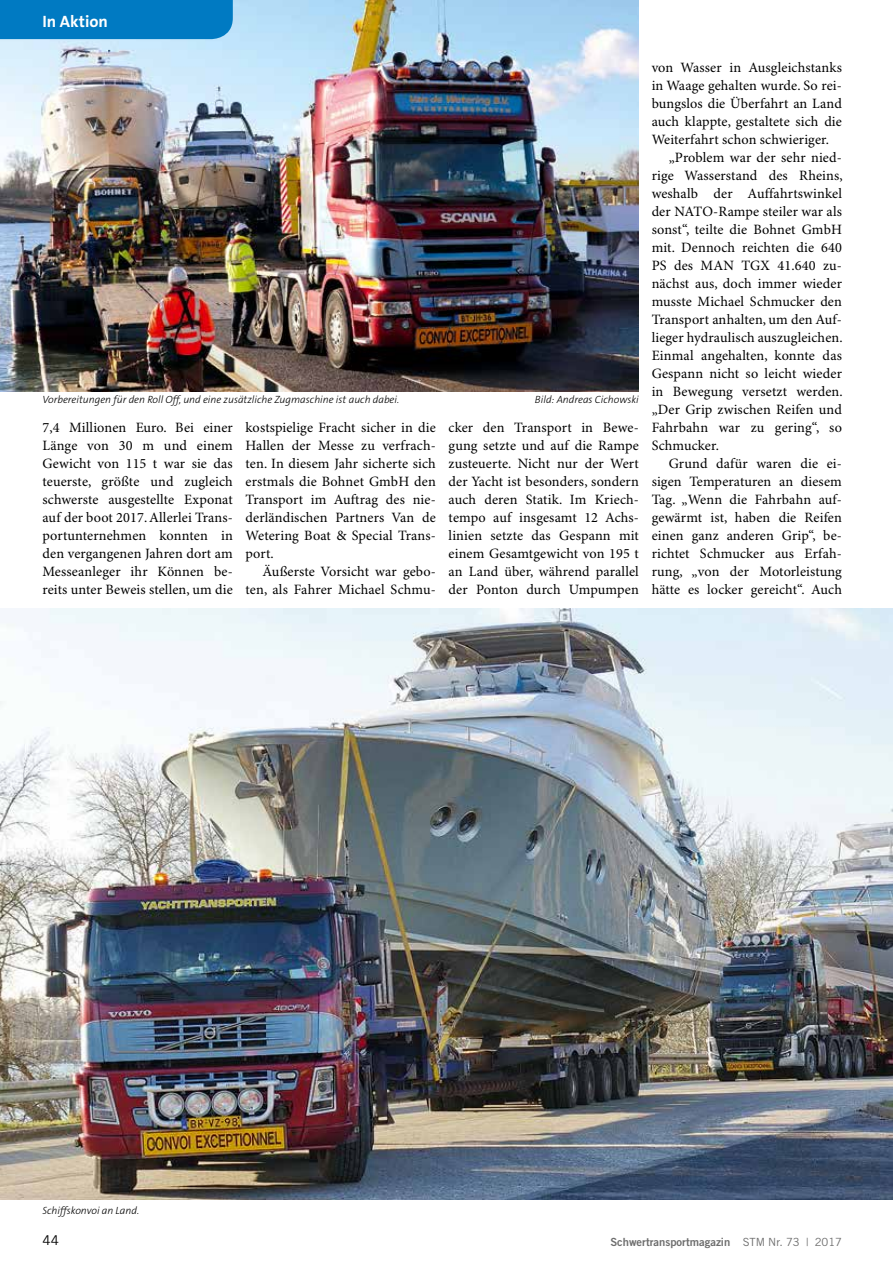
<style>
.page{position:relative;width:893px;height:1263px;background:#fff}
.page>*{position:absolute;margin:0;border:0;box-sizing:border-box;transform-origin:0 0}
.t1{font:700 16.5px "The Sans B7";color:#fff}
.t2{font:14.25px/18px "Minion Pro";letter-spacing:.01em;color:#000;text-align:justify}
.t3{font:13.5px "Trade Gothic";color:#000}
.t4{font:11.25px "Trade Gothic Bold Two";color:#6e6e6e}
.t5{font:italic 300 10.5px "The Sans B3";color:#000}
.s1{font-family:"Trade Gothic"}
</style>
<div class="page">
<img style="left:0;top:0;width:639px;height:392px">
<div style="left:0;top:0;width:233px;height:39px;background:#007ac2"></div>
<img style="left:0;top:608px;width:893px;height:591px">
<p class="t1" style="left:43px;top:13px;width:67px">In Aktion</p>
<p class="t5" style="left:43px;top:394px;width:358px">Vorbereitungen für den Roll Off, und eine zusätzliche Zugmaschine ist auch dabei.</p>
<p class="t5" style="left:535px;top:394px;width:105px">Bild: Andreas Cichowski</p>
<p class="t2" style="left:43px;top:419px;width:192px">7,4 Millionen Euro. Bei einer Länge von 30 m und einem Gewicht von 115 t war sie das teuerste, größte und zugleich schwerste ausgestellte Exponat auf der boot 2017. Allerlei Trans&shy;portunternehmen konnten in den vergangenen Jahren dort am Messeanleger ihr Können be&shy;reits unter Beweis stellen, um die</p>
<p class="t2" style="left:246px;top:419px;width:192px">kostspielige Fracht sicher in die Hallen der Messe zu verfrach&shy;ten. In diesem Jahr sicherte sich erstmals die Bohnet GmbH den Transport im Auftrag des nie&shy;derländischen Partners Van de Wetering Boat &amp; Special Trans&shy;port.</p>
<p class="t2" style="left:246px;top:563px;width:192px;text-align:right">Äußerste Vorsicht war gebo&shy;ten, als Fahrer Michael Schmu-</p>
<p class="t2" style="left:449px;top:419px;width:192px">cker den Transport in Bewe&shy;gung setzte und auf die Rampe zusteuerte. Nicht nur der Wert der Yacht ist besonders, sondern auch deren Statik. Im Kriech&shy;tempo auf insgesamt 12 Achs&shy;linien setzte das Gespann mit einem Gesamtgewicht von 195 t an Land über, während parallel der Ponton durch Umpumpen</p>
<p class="t2" style="left:652px;top:59px;width:192px">von Wasser in Ausgleichstanks</p>
<p class="t2" style="left:652px;top:77px;width:192px">in Waage gehalten wurde. So rei-</p>
<p class="t2" style="left:652px;top:95px;width:192px">bungslos die Überfahrt an Land</p>
<p class="t2" style="left:652px;top:113px;width:192px">auch klappte, gestaltete sich die</p>
<p class="t2" style="left:652px;top:131px;width:179px">Weiterfahrt schon schwieriger.</p>
<p class="t2" style="left:669px;top:149px;width:175px">„Problem war der sehr nied-</p>
<p class="t2" style="left:652px;top:167px;width:193px">rige Wasserstand des Rheins,</p>
<p class="t2" style="left:652px;top:185px;width:192px">weshalb der Auffahrtswinkel</p>
<p class="t2" style="left:652px;top:203px;width:192px">der NATO-Rampe steiler war als</p>
<p class="t2" style="left:652px;top:221px;width:192px">sonst“, teilte die Bohnet GmbH</p>
<p class="t2" style="left:652px;top:239px;width:192px">mit. Dennoch reichten die 640</p>
<p class="t2" style="left:652px;top:257px;width:192px">PS des MAN TGX 41.640 zu-</p>
<p class="t2" style="left:652px;top:275px;width:192px">nächst aus, doch immer wieder</p>
<p class="t2" style="left:652px;top:293px;width:192px">musste Michael Schmucker den</p>
<p class="t2" style="left:652px;top:311px;width:192px">Transport anhalten, um den Auf-</p>
<p class="t2" style="left:652px;top:329px;width:193px">lieger hydraulisch auszugleichen.</p>
<p class="t2" style="left:652px;top:347px;width:192px">Einmal angehalten, konnte das</p>
<p class="t2" style="left:652px;top:365px;width:192px">Gespann nicht so leicht wieder</p>
<p class="t2" style="left:652px;top:383px;width:193px">in Bewegung versetzt werden.</p>
<p class="t2" style="left:652px;top:401px;width:192px">„Der Grip zwischen Reifen und</p>
<p class="t2" style="left:652px;top:419px;width:192px">Fahrbahn war zu gering“, so</p>
<p class="t2" style="left:652px;top:437px;width:69px">Schmucker.</p>
<p class="t2" style="left:669px;top:455px;width:175px">Grund dafür waren die ei-</p>
<p class="t2" style="left:652px;top:473px;width:192px">sigen Temperaturen an diesem</p>
<p class="t2" style="left:652px;top:491px;width:192px">Tag. „Wenn die Fahrbahn auf-</p>
<p class="t2" style="left:652px;top:509px;width:192px">gewärmt ist, haben die Reifen</p>
<p class="t2" style="left:652px;top:527px;width:192px">einen ganz anderen Grip“, be-</p>
<p class="t2" style="left:652px;top:545px;width:192px">richtet Schmucker aus Erfah-</p>
<p class="t2" style="left:652px;top:563px;width:192px">rung, „von der Motorleistung</p>
<p class="t2" style="left:652px;top:581px;width:192px">hätte es locker gereicht“. Auch</p>
<p class="t5" style="left:43px;top:1205px;width:98px">Schiffskonvoi an Land.</p>
<p class="t3" style="left:43px;top:1232px;width:18px">44</p>
<p class="t4" style="left:610px;top:1235px;width:233px">Schwertransportmagazin <span class="s1">STM Nr. 73 | 2017</span></p>
</div>
